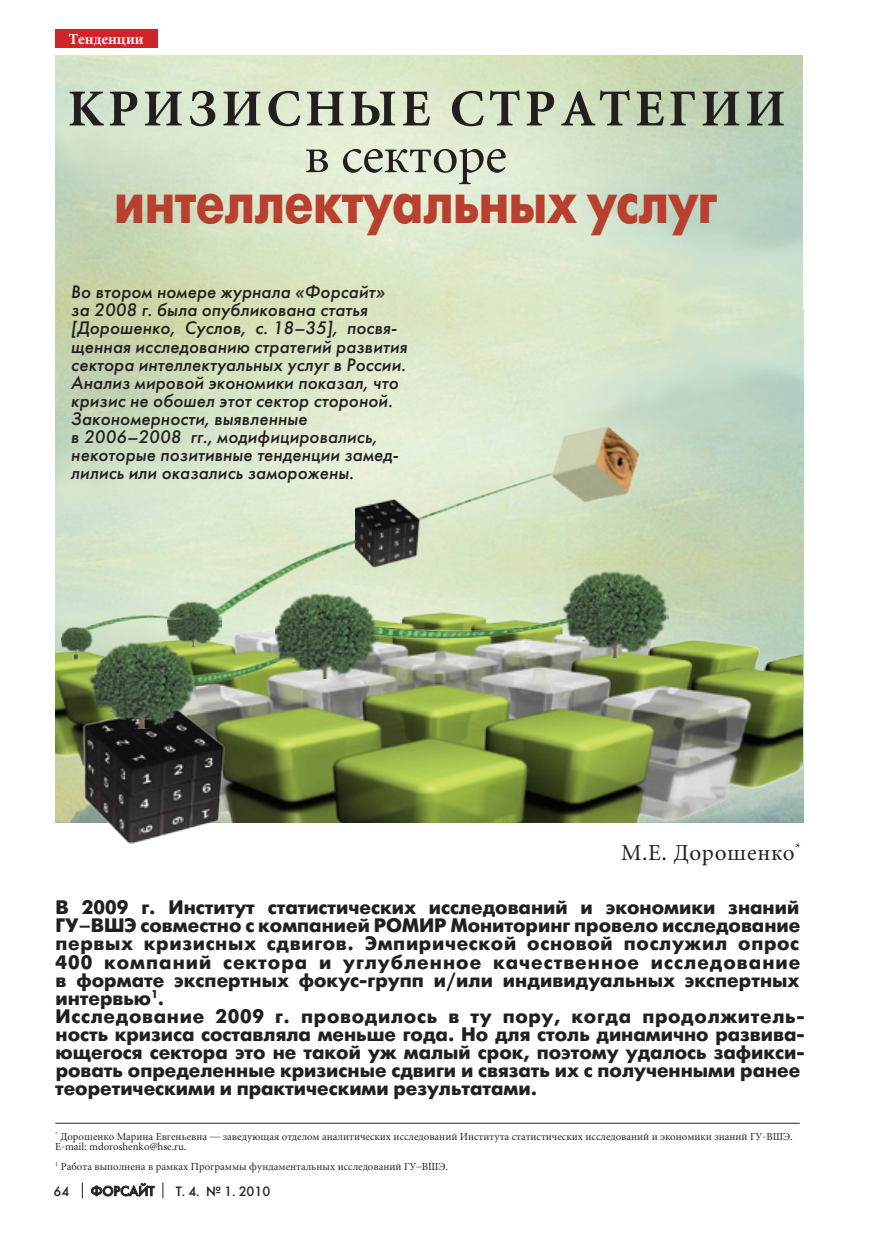
<style>
.page{position:relative;width:872px;height:1234px;background:#fff}
.page>*{position:absolute;margin:0;border:0;box-sizing:border-box;transform-origin:0 0}
.t1{font:700 58.65px "Futura Futuris C";letter-spacing:-.01em;color:#b7402f;scale:.83 1}
.t2{font:700 51px "Miniature";letter-spacing:.09em;color:#231f20}
.t3{font:51px "Miniature";letter-spacing:-.01em;color:#231f20}
.t4{font:22.5px "Miniature";letter-spacing:.03em;color:#231f20}
.t5{font:700 19.5px/18px "Futura Futuris C";color:#231f20}
.t6{font:italic 18px/18px "Futura Futuris C";letter-spacing:.01em;color:#231f20}
.t7{font:700 15px "Miniature";color:#fff}
.t8{font:13.5px "Futura Futuris C";color:#231f20}
.t9{font:10.5px/10.5px "Miniature";color:#231f20}
</style>
<div class="page">
<svg style="left:82px;top:1182px;width:1px;height:15px"></svg>
<svg style="left:162px;top:1182px;width:1px;height:15px"></svg>
<svg style="left:91px;top:1182px;width:64px;height:15px"></svg>
<div style="left:55px;top:30px;width:102px;height:18px;background:#d1232a"></div>
<hr style="left:55px;top:1122px;width:744px;height:1px;background:#231f20">
<img style="left:55px;top:55px;width:748px;height:767px">
<img style="left:56px;top:552px;width:746px;height:270px">
<img style="left:56px;top:686px;width:182px;height:158px">
<img style="left:379px;top:608px;width:175px;height:37px">
<img style="left:195px;top:634px;width:134px;height:75px">
<img style="left:83px;top:632px;width:112px;height:96px">
<img style="left:177px;top:499px;width:225px;height:132px">
<img style="left:364px;top:457px;width:221px;height:87px">
<img style="left:518px;top:390px;width:171px;height:147px">
<img style="left:356px;top:489px;width:71px;height:82px">
<img style="left:167px;top:595px;width:54px;height:51px">
<img style="left:554px;top:559px;width:114px;height:98px">
<img style="left:276px;top:581px;width:103px;height:97px">
<img style="left:76px;top:601px;width:112px;height:31px">
<img style="left:61px;top:623px;width:32px;height:36px">
<p class="t7" style="left:69px;top:31px;width:76px">Тенденции</p>
<h2 class="t2" style="left:68px;top:84px;width:457px">Кризисные страт</h2>
<h2 class="t2" style="left:635px;top:84px;width:151px">егии</h2>
<h2 class="t3" style="left:304px;top:131px;width:204px">в секторе</h2>
<h1 class="t1" style="left:114px;top:170px;width:728px">интеллектуальных услуг</h1>
<p class="t6" style="left:71px;top:283px;width:338px">Во втором номере журнала «Форсайт» за 2008 г. была опубликована статья [Дорошенко, Суслов, с. 18–35], посвя&shy;щенная исследованию стратегий развития сектора интеллектуальных услуг в России.<br>Анализ мировой экономики показал, что кризис не обошел этот сектор стороной.<br>Закономерности, выявленные<br>в 2006–2008 гг., модифицировались, некоторые позитивные тенденции замед&shy;лились или оказались заморожены.</p>
<p class="t4" style="left:621px;top:841px;width:181px">М.Е. Дорошенко<sup>*</sup></p>
<p class="t5" style="left:55px;top:899px;width:751px">В 2009 г. Институт статистических исследований и экономики знаний ГУ–ВШЭ совместно с компанией РОМИР Мониторинг провело исследование первых кризисных сдвигов. Эмпирической основой послужил опрос 400 компаний сектора и углубленное качественное исследование в формате экспертных фокус-групп и/или индивидуальных экспертных интервью<sup>1</sup>.<br>Исследование 2009 г. проводилось в ту пору, когда продолжитель&shy;ность кризиса составляла меньше года. Но для столь динамично развива&shy;ющегося сектора это не такой уж малый срок, поэтому удалось зафикси&shy;ровать определенные кризисные сдвиги и связать их с полученными ранее теоретическими и практическими результатами.</p>
<p class="t9" style="left:55px;top:1131px;width:739px"><sup>*</sup> Дорошенко Марина Евгеньевна — заведующая отделом аналитических исследований Института статистических исследований и экономики знаний ГУ-ВШЭ.<br>E-mail: mdoroshenko@hse.ru.</p>
<p class="t9" style="left:55px;top:1160px;width:394px"><sup>1</sup> Работа выполнена в рамках Программы фундаментальных исследований ГУ–ВШЭ.</p>
<p class="t8" style="left:54px;top:1182px;width:17px">64</p>
<p class="t8" style="left:91px;top:1182px;width:65px">Форсайт</p>
<p class="t8" style="left:176px;top:1182px;width:96px">Т. 4. № 1. 2010</p>
</div>
